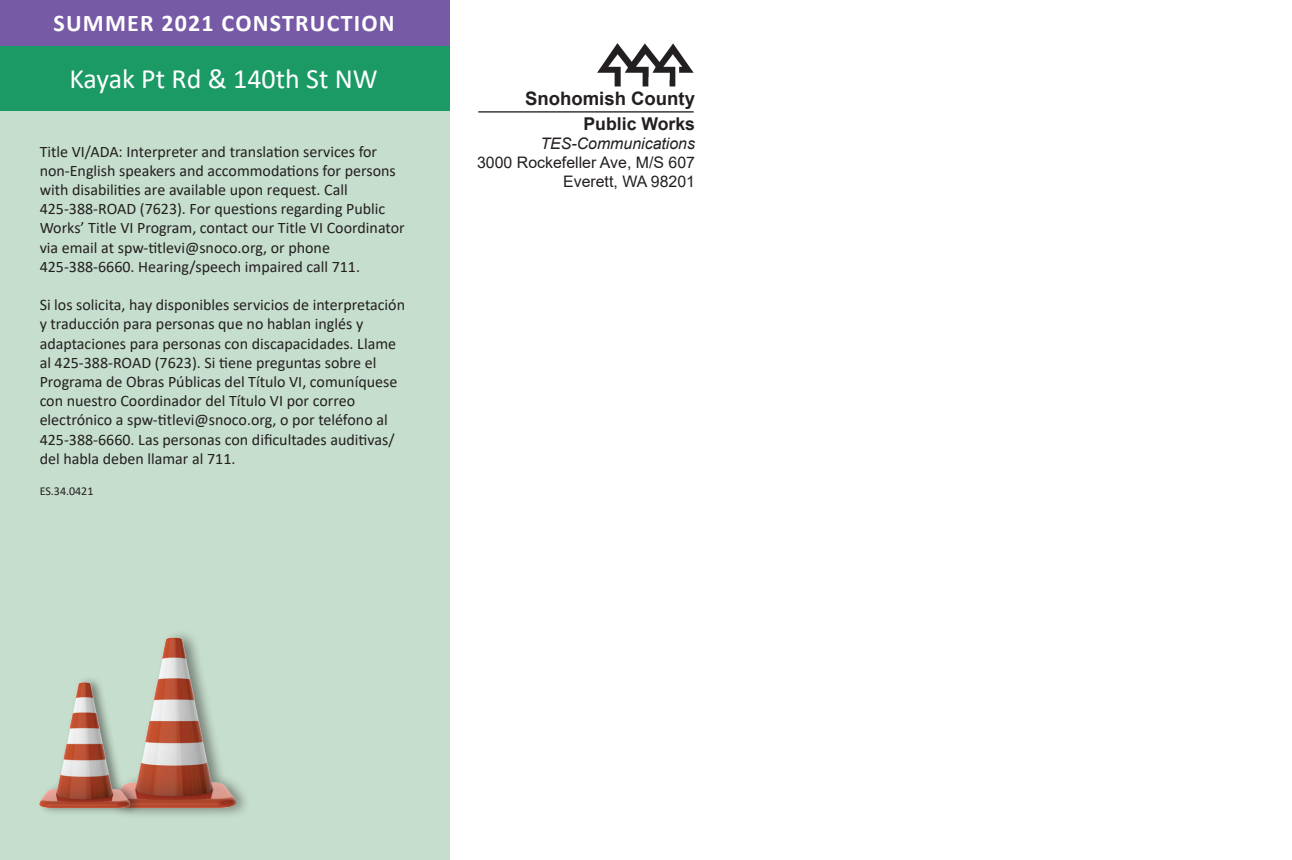
<style>
.page{position:relative;width:1292px;height:860px;background:#fff}
.page>*{position:absolute;margin:0;border:0;box-sizing:border-box;transform-origin:0 0}
.Body__Cal_11{font:28px "Calibri";color:#fff}
.subhead__Cal_Bold_13{font:700 24px "Calibri";letter-spacing:.05em;color:#fff}
.t1{font:700 18.6px "Arial";color:#231f20}
.t2{font:700 17.6px "Arial";color:#231f20}
.Body__Cal_11-2{font:16px/19.2px "Calibri";color:#231f20}
.t3{font:15.8px "Arial";color:#231f20}
.t4{font:italic 15.8px "Arial";color:#231f20}
.Body__Cal_11-3{font:12px "Calibri";color:#231f20}
</style>
<div class="page">
<div style="left:0;top:101px;width:449px;height:759px;background:#c6decd"></div>
<div style="left:0;top:45px;width:449px;height:66px;background:#1c9a66"></div>
<div style="left:0;top:0;width:449px;height:45px;background:#775aa6"></div>
<hr style="left:478px;top:111px;width:215px;height:2px;background:#231f20">
<img style="left:597px;top:44px;width:96px;height:42px">
<div style="left:109px;top:629px;width:143px;height:191px;background:#231f20;opacity:.5"></div>
<img style="left:113px;top:638px;width:122px;height:170px">
<div style="left:37px;top:676px;width:105px;height:141px;background:#231f20;opacity:.5"></div>
<img style="left:40px;top:683px;width:90px;height:125px">
<p class="subhead__Cal_Bold_13" style="left:53px;top:6px;width:343px">SUMMER 2021 CONSTRUCTION</p>
<p class="Body__Cal_11" style="left:69px;top:59px;width:310px">Kayak Pt Rd &amp; 140th St NW</p>
<p class="Body__Cal_11-2" style="left:40px;top:141px;width:339px">Title VI/ADA: Interpreter and translation services for</p>
<p class="Body__Cal_11-2" style="left:40px;top:161px;width:358px">non-English speakers and accommodations for persons with disabilities are available upon request. Call</p>
<p class="Body__Cal_11-2" style="left:40px;top:199px;width:366px">425-388-ROAD (7623). For questions regarding Public Works’ Title VI Program, contact our Title VI Coordinator via email at spw-titlevi@snoco.org, or phone 425-388-6660. Hearing/speech impaired call 711.</p>
<p class="Body__Cal_11-2" style="left:40px;top:295px;width:367px">Si los solicita, hay disponibles servicios de interpretación y traducción para personas que no hablan inglés y</p>
<p class="Body__Cal_11-2" style="left:40px;top:333px;width:358px">adaptaciones para personas con discapacidades. Llame</p>
<p class="Body__Cal_11-2" style="left:40px;top:353px;width:338px">al 425-388-ROAD (7623). Si tiene preguntas sobre el</p>
<p class="Body__Cal_11-2" style="left:40px;top:372px;width:359px">Programa de Obras Públicas del Título VI, comuníquese con nuestro Coordinador del Título VI por correo electrónico a spw-titlevi@snoco.org, o por teléfono al 425-388-6660. Las personas con dificultades auditivas/ del habla deben llamar al 711.</p>
<p class="Body__Cal_11-3" style="left:40px;top:483px;width:55px">ES.34.0421</p>
<p class="t1" style="left:525px;top:85px;width:172px">Snohomish County</p>
<p class="t2" style="left:583px;top:111px;width:113px">Public Works</p>
<p class="t4" style="left:540px;top:133px;width:156px">TES-Communications</p>
<p class="t3" style="left:477px;top:152px;width:219px">3000 Rockefeller Ave, M/S 607</p>
<p class="t3" style="left:563px;top:171px;width:133px">Everett, WA 98201</p>
</div>
